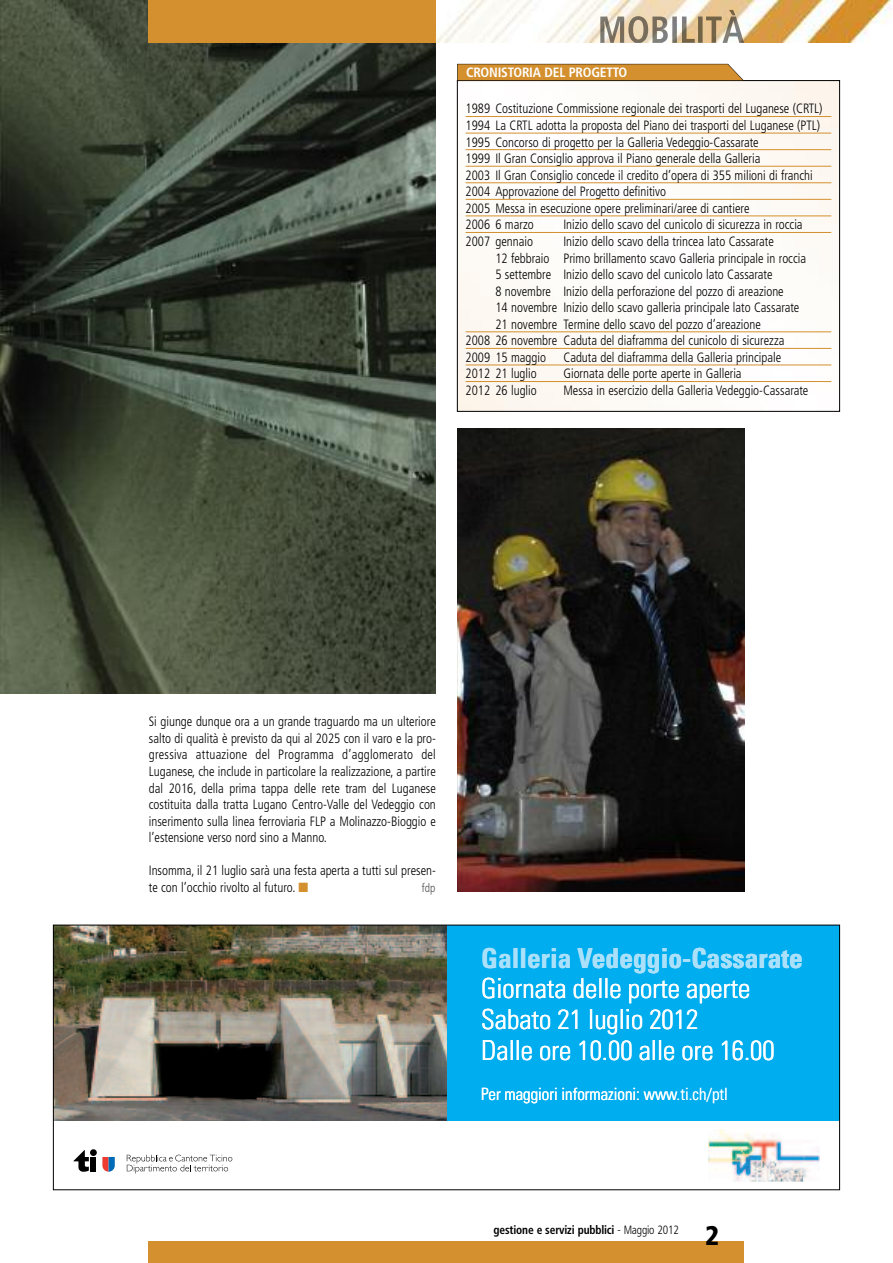
<style>
.page{position:relative;width:893px;height:1263px;background:#fff}
.page>*{position:absolute;margin:0;border:0;box-sizing:border-box;transform-origin:0 0}
.t1{font:300 condensed 27.6px/30.6px "Univers";color:#fff}
.t2{font:700 condensed 27.6px "Univers";color:#aae0f9}
.t3{font:900 condensed 27px "Frutiger";color:#000}
.t4{font:300 condensed 16.8px "Univers";color:#fff}
.t5{font:300 condensed 13.5px/16.5px "Frutiger";color:#000;scale:.95 1}
.t6{font:700 condensed 13.5px "Frutiger";letter-spacing:-.015em;color:#fff}
.t7{font:700 condensed 12px "Frutiger";letter-spacing:-.015em;color:#000;scale:.95 1}
.t8{font:300 condensed 12px "Frutiger";color:#4d4d4d;scale:.95 1}
.s1{color:#d4902e}
.s2{font-weight:300}
</style>
<div class="page">
<img style="left:0;top:0;width:436px;height:693px">
<img style="left:436px;top:0;width:456px;height:43px">
<hr style="left:600px;top:43px;width:144px;height:1px;background:#808080">
<img style="left:600px;top:10px;width:144px;height:33px">
<div style="left:149px;top:0;width:287px;height:43px;background:#d4902e"></div>
<div style="left:149px;top:1242px;width:595px;height:21px;background:#d4902e"></div>
<img style="left:459px;top:82px;width:379px;height:328px">
<div style="left:457px;top:80px;width:383px;height:332px;border:1px solid #000"></div>
<svg style="left:457px;top:64px;width:287px;height:17px;background:#c78930"></svg>
<hr style="left:466px;top:116px;width:365px;height:1px;background:#d4902e">
<hr style="left:466px;top:133px;width:365px;height:1px;background:#d4902e">
<hr style="left:466px;top:149px;width:365px;height:1px;background:#d4902e">
<hr style="left:466px;top:166px;width:365px;height:1px;background:#d4902e">
<hr style="left:466px;top:183px;width:365px;height:1px;background:#d4902e">
<hr style="left:466px;top:199px;width:365px;height:1px;background:#d4902e">
<hr style="left:466px;top:216px;width:365px;height:1px;background:#d4902e">
<hr style="left:466px;top:232px;width:365px;height:1px;background:#d4902e">
<hr style="left:466px;top:332px;width:365px;height:1px;background:#d4902e">
<hr style="left:466px;top:348px;width:365px;height:1px;background:#d4902e">
<hr style="left:466px;top:365px;width:365px;height:1px;background:#d4902e">
<hr style="left:466px;top:381px;width:365px;height:1px;background:#d4902e">
<div style="left:446px;top:925px;width:393px;height:196px;background:#00aeef"></div>
<div style="left:90px;top:1157px;width:6px;height:14px;background:#000"></div>
<div style="left:90px;top:1149px;width:7px;height:7px;background:#000;border-radius:50%"></div>
<svg style="left:73px;top:1150px;width:21px;height:22px"></svg>
<svg style="left:102px;top:1157px;width:13px;height:15px"></svg>
<svg style="left:127px;top:1155px;width:105px;height:18px"></svg>
<img style="left:55px;top:927px;width:391px;height:194px">
<img style="left:709px;top:1129px;width:111px;height:53px">
<div style="left:53px;top:925px;width:787px;height:265px;border:1px solid #000"></div>
<img style="left:457px;top:428px;width:287px;height:464px">
<p class="t6" style="left:466px;top:67px;width:163px">CRONISTORIA DEL PROGETTO</p>
<p class="t5" style="left:466px;top:102px;width:377px">1989 Costituzione Commissione regionale dei trasporti del Luganese (CRTL)<br>1994 La CRTL adotta la proposta del Piano dei trasporti del Luganese (PTL)<br>1995 Concorso di progetto per la Galleria Vedeggio-Cassarate<br>1999 Il Gran Consiglio approva il Piano generale della Galleria<br>2003 Il Gran Consiglio concede il credito d’opera di 355 milioni di franchi 2004 Approvazione del Progetto definitivo<br>2005 Messa in esecuzione opere preliminari/aree di cantiere<br>2006 6 marzo</p>
<p class="t5" style="left:563px;top:218px;width:253px">Inizio dello scavo del cunicolo di sicurezza in roccia</p>
<p class="t5" style="left:466px;top:234px;width:72px">2007 gennaio</p>
<p class="t5" style="left:563px;top:234px;width:223px">Inizio dello scavo della trincea lato Cassarate</p>
<p class="t5" style="left:495px;top:251px;width:329px">12 febbraio Primo brillamento scavo Galleria principale in roccia</p>
<p class="t5" style="left:495px;top:267px;width:293px">5 settembre Inizio dello scavo del cunicolo lato Cassarate</p>
<p class="t5" style="left:495px;top:284px;width:305px">8 novembre Inizio della perforazione del pozzo di areazione</p>
<p class="t5" style="left:495px;top:300px;width:321px">14 novembre Inizio dello scavo galleria principale lato Cassarate</p>
<p class="t5" style="left:495px;top:317px;width:281px">21 novembre Termine dello scavo del pozzo d’areazione</p>
<p class="t5" style="left:466px;top:333px;width:337px">2008 26 novembre Caduta del diaframma del cunicolo di sicurezza</p>
<p class="t5" style="left:466px;top:350px;width:86px">2009 15 maggio</p>
<p class="t5" style="left:563px;top:350px;width:231px">Caduta del diaframma della Galleria principale</p>
<p class="t5" style="left:466px;top:367px;width:76px">2012 21 luglio</p>
<p class="t5" style="left:563px;top:367px;width:189px">Giornata delle porte aperte in Galleria</p>
<p class="t5" style="left:466px;top:383px;width:76px">2012 26 luglio</p>
<p class="t5" style="left:563px;top:383px;width:259px">Messa in esercizio della Galleria Vedeggio-Cassarate</p>
<p class="t5" style="left:149px;top:714px;width:304px;text-align:justify">Si giunge dunque ora a un grande traguardo ma un ulteriore salto di qualità è previsto da qui al 2025 con il varo e la pro&shy;gressiva attuazione del Programma d’agglomerato del Luganese, che include in particolare la realizzazione, a partire dal 2016, della prima tappa delle rete tram del Luganese costituita dalla tratta Lugano Centro-Valle del Vedeggio con inserimento sulla linea ferroviaria FLP a Molinazzo-Bioggio e l’estensione verso nord sino a Manno.</p>
<p class="t5" style="left:149px;top:863px;width:304px">Insomma, il 21 luglio sarà una festa aperta a tutti sul presen&shy;te con l’occhio rivolto al futuro. <span class="s1">■</span></p>
<p class="t8" style="left:422px;top:883px;width:16px">fdp</p>
<h1 class="t2" style="left:481px;top:948px;width:323px">Galleria Vedeggio-Cassarate</h1>
<h1 class="t1" style="left:481px;top:976px;width:295px">Giornata delle porte aperte<br>Sabato 21 luglio 2012<br>Dalle ore 10.00 alle ore 16.00</h1>
<p class="t4" style="left:481px;top:1088px;width:248px">Per maggiori informazioni: www.ti.ch/ptl</p>
<p class="t7" style="left:494px;top:1224px;width:196px">gestione e servizi pubblici <span class="s2">- Maggio 2012</span></p>
<h2 class="t3" style="left:705px;top:1224px;width:16px">2</h2>
</div>
